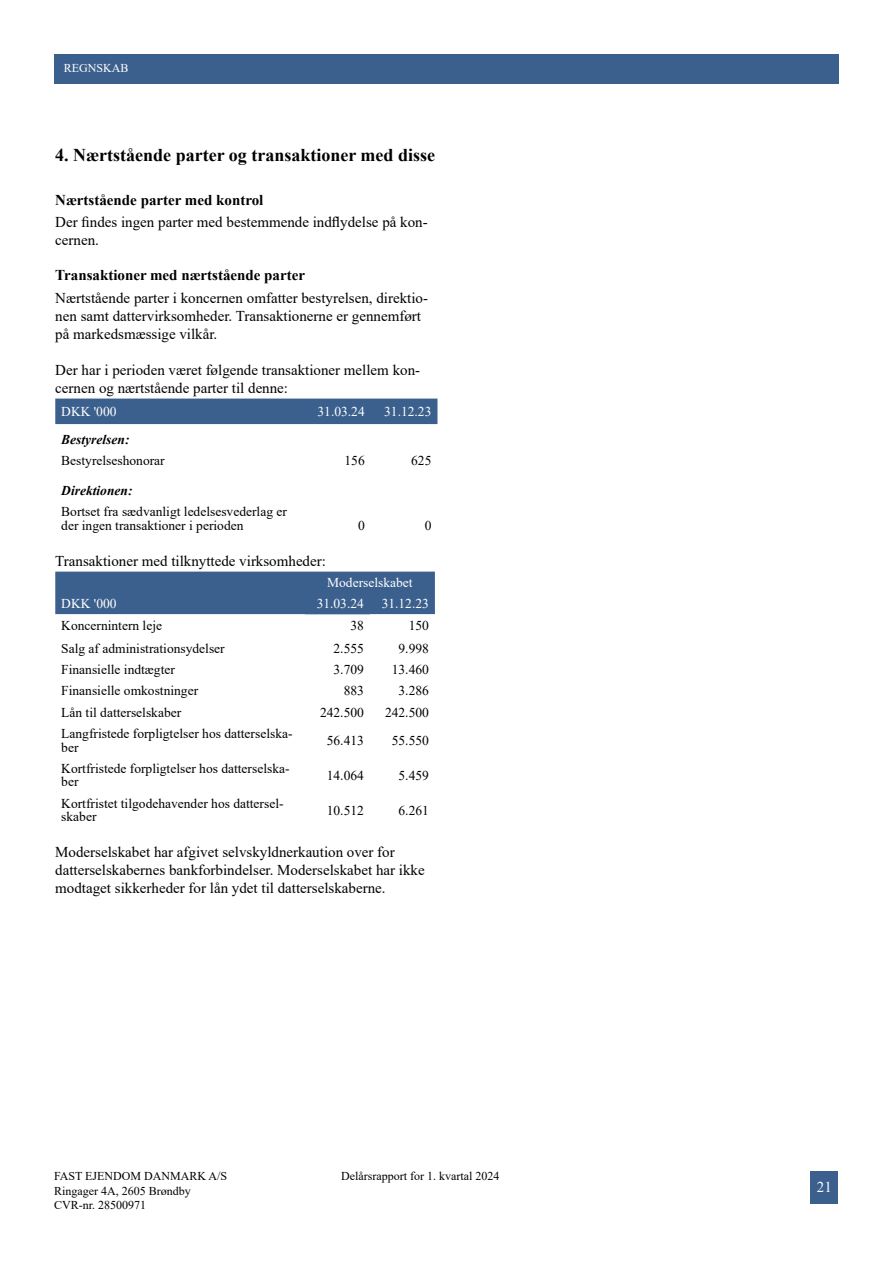
<style>
.page{position:relative;width:893px;height:1263px;background:#fff}
.page>*{position:absolute;margin:0;border:0;box-sizing:border-box;transform-origin:0 0}
.t1{font:700 18px "Times New Roman";color:#000}
.t2{font:15px/18px "Times New Roman";color:#000}
.t3{font:700 15px "Times New Roman";color:#000}
.t4{font:15px "Times New Roman";color:#fff}
.t5{font:13.5px/13.5px "Times New Roman";color:#000}
.t6{font:13.5px "Times New Roman";color:#fff}
.t7{font:italic 700 13.5px "Times New Roman";color:#000}
.t8{font:12px/14.4px "Times New Roman";color:#000}
.t9{font:12px "Times New Roman";color:#fff}
</style>
<div class="page">
<div style="left:811px;top:1171px;width:27px;height:32px;background:#3b608d"></div>
<div style="left:54px;top:54px;width:785px;height:30px;background:#3b608d"></div>
<div style="left:55px;top:399px;width:382px;height:25px;background:#3b608d"></div>
<div style="left:55px;top:572px;width:380px;height:42px;background:#3b608d"></div>
<svg style="left:55px;top:614px;width:380px;height:1px"></svg>
<p class="t9" style="left:64px;top:60px;width:66px">REGNSKAB</p>
<p class="t1" style="left:55px;top:142px;width:381px">4. Nærtstående parter og transaktioner med disse</p>
<p class="t3" style="left:55px;top:189px;width:210px">Nærtstående parter med kontrol</p>
<p class="t2" style="left:55px;top:213px;width:374px">Der findes ingen parter med bestemmende indflydelse på kon&shy;cernen.</p>
<p class="t3" style="left:55px;top:264px;width:251px">Transaktioner med nærtstående parter</p>
<p class="t2" style="left:55px;top:288px;width:374px">Nærtstående parter i koncernen omfatter bestyrelsen, direktio&shy;nen samt dattervirksomheder. Transaktionerne er gennemført på markedsmæssige vilkår.</p>
<p class="t2" style="left:55px;top:360px;width:366px">Der har i perioden været følgende transaktioner mellem kon&shy;cernen og nærtstående parter til denne:</p>
<p class="t6" style="left:61px;top:402px;width:57px">DKK '000</p>
<p class="t6" style="left:317px;top:402px;width:49px">31.03.24</p>
<p class="t6" style="left:384px;top:402px;width:49px">31.12.23</p>
<p class="t7" style="left:61px;top:430px;width:70px">Bestyrelsen:</p>
<p class="t5" style="left:61px;top:453px;width:105px">Bestyrelseshonorar</p>
<p class="t5" style="left:344px;top:453px;width:22px">156</p>
<p class="t5" style="left:411px;top:453px;width:22px">625</p>
<p class="t7" style="left:61px;top:481px;width:73px">Direktionen:</p>
<p class="t5" style="left:61px;top:504px;width:227px">Bortset fra sædvanligt ledelsesvederlag er der ingen transaktioner i perioden</p>
<p class="t5" style="left:358px;top:518px;width:8px">0</p>
<p class="t5" style="left:425px;top:518px;width:8px">0</p>
<p class="t2" style="left:55px;top:551px;width:272px">Transaktioner med tilknyttede virksomheder:</p>
<p class="t6" style="left:327px;top:573px;width:87px">Moderselskabet</p>
<p class="t6" style="left:61px;top:594px;width:57px">DKK '000</p>
<p class="t6" style="left:317px;top:594px;width:49px">31.03.24</p>
<p class="t6" style="left:382px;top:594px;width:49px">31.12.23</p>
<p class="t5" style="left:61px;top:619px;width:102px">Koncernintern leje</p>
<p class="t5" style="left:350px;top:619px;width:15px">38</p>
<p class="t5" style="left:409px;top:619px;width:22px">150</p>
<p class="t5" style="left:61px;top:641px;width:165px">Salg af administrationsydelser</p>
<p class="t5" style="left:334px;top:641px;width:32px">2.555</p>
<p class="t5" style="left:399px;top:641px;width:32px">9.998</p>
<p class="t5" style="left:61px;top:662px;width:115px">Finansielle indtægter</p>
<p class="t5" style="left:334px;top:662px;width:32px">3.709</p>
<p class="t5" style="left:392px;top:662px;width:39px">13.460</p>
<p class="t5" style="left:61px;top:684px;width:138px">Finansielle omkostninger</p>
<p class="t5" style="left:344px;top:684px;width:22px">883</p>
<p class="t5" style="left:399px;top:684px;width:32px">3.286</p>
<p class="t5" style="left:61px;top:705px;width:121px">Lån til datterselskaber</p>
<p class="t5" style="left:320px;top:705px;width:45px">242.500</p>
<p class="t5" style="left:385px;top:705px;width:45px">242.500</p>
<p class="t5" style="left:61px;top:726px;width:233px">Langfristede forpligtelser hos datterselska&shy;ber</p>
<p class="t5" style="left:327px;top:733px;width:39px">56.413</p>
<p class="t5" style="left:392px;top:733px;width:39px">55.550</p>
<p class="t5" style="left:61px;top:761px;width:230px">Kortfristede forpligtelser hos datterselska&shy;ber</p>
<p class="t5" style="left:327px;top:768px;width:39px">14.064</p>
<p class="t5" style="left:399px;top:768px;width:32px">5.459</p>
<p class="t5" style="left:61px;top:796px;width:224px">Kortfristet tilgodehavender hos dattersel&shy;skaber</p>
<p class="t5" style="left:327px;top:803px;width:39px">10.512</p>
<p class="t5" style="left:399px;top:803px;width:32px">6.261</p>
<p class="t2" style="left:55px;top:843px;width:371px">Moderselskabet har afgivet selvskyldnerkaution over for datterselskabernes bankforbindelser. Moderselskabet har ikke modtaget sikkerheder for lån ydet til datterselskaberne.</p>
<p class="t8" style="left:54px;top:1168px;width:175px">FAST EJENDOM DANMARK A/S<br>Ringager 4A, 2605 Brøndby<br>CVR-nr. 28500971</p>
<p class="t8" style="left:341px;top:1168px;width:160px">Delårsrapport for 1. kvartal 2024</p>
<p class="t4" style="left:817px;top:1177px;width:16px">21</p>
</div>
